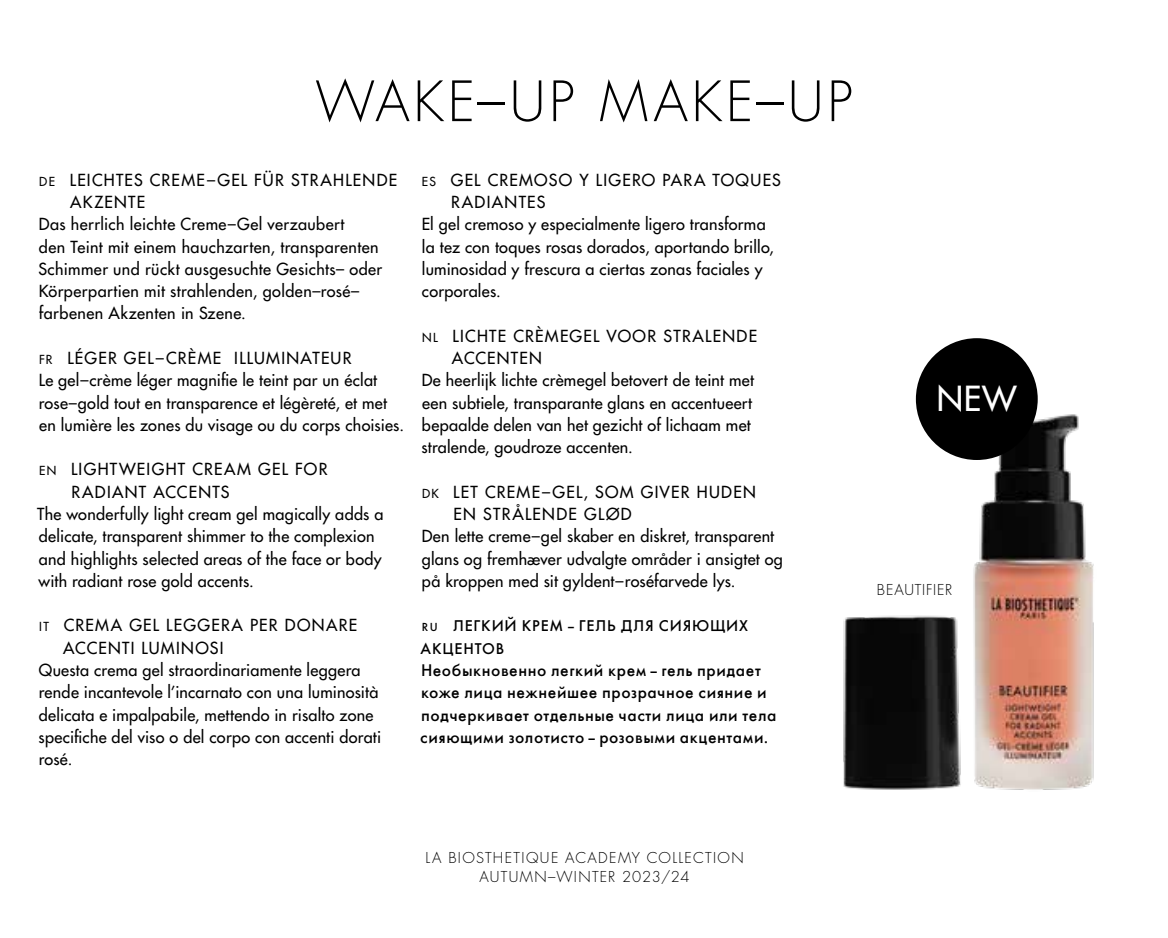
<style>
.page{position:relative;width:1168px;height:938px;background:#fff}
.page>*{position:absolute;margin:0;border:0;box-sizing:border-box;transform-origin:0 0}
.t1{font:300 54px "Futura Std";letter-spacing:.07em;color:#000}
.t2{font:500 33.52px "Futura Std";color:#fff}
.t3{font:500 17.55px/22.3px "Futura TOT";letter-spacing:.03em;color:#000}
.t4{font:500 16.2px/22.3px "Futura Std";letter-spacing:.02em;color:#000}
.t5{font:500 16.2px "Futura Std";letter-spacing:.08em;color:#000}
.t6{font:500 16.2px/22.3px "Futura TOT";letter-spacing:.05em;color:#000}
.t7{font:500 16.2px "Futura Std";letter-spacing:.075em;color:#000}
.t8{font:300 14.62px/19.1px "Futura Std";letter-spacing:.09em;color:#000;text-align:center}
.t9{font:300 14.62px "Futura Std";letter-spacing:.06em;color:#000}
.s1{font-size:12.15px}
</style>
<div class="page">
<img style="left:843px;top:351px;width:251px;height:439px">
<div style="left:915px;top:338px;width:122px;height:122px;background:#000;border-radius:50%"></div>
<h1 class="t1" style="left:315px;top:69px;width:539px">WAKE–UP MAKE–UP</h1>
<p class="t5" style="left:39px;top:169px;width:359px"><span class="s1">DE</span> LEICHTES CREME–GEL FÜR STRAHLENDE</p>
<p class="t7" style="left:70px;top:192px;width:76px">AKZENTE</p>
<p class="t4" style="left:39px;top:213px;width:307px">Das herrlich leichte Creme–Gel verzaubert</p>
<p class="t4" style="left:39px;top:235px;width:341px">den Teint mit einem hauchzarten, transparenten</p>
<p class="t4" style="left:38px;top:258px;width:345px">Schimmer und rückt ausgesuchte Gesichts– oder</p>
<p class="t4" style="left:39px;top:280px;width:322px">Körperpartien mit strahlenden, golden–rosé–</p>
<p class="t4" style="left:39px;top:302px;width:208px">farbenen Akzenten in Szene.</p>
<p class="t4" style="left:39px;top:347px;width:367px"><span class="s1">FR</span> LÉGER GEL–CRÈME ILLUMINATEUR<br>Le gel–crème léger magnifie le teint par un éclat rose–gold tout en transparence et légèreté, et met en lumière les zones du visage ou du corps choisies.</p>
<p class="t5" style="left:39px;top:459px;width:290px"><span class="s1">EN</span> LIGHTWEIGHT CREAM GEL FOR</p>
<p class="t5" style="left:71px;top:481px;width:159px">RADIANT ACCENTS</p>
<p class="t4" style="left:37px;top:503px;width:347px">The wonderfully light cream gel magically adds a</p>
<p class="t4" style="left:39px;top:525px;width:337px">delicate, transparent shimmer to the complexion</p>
<p class="t4" style="left:39px;top:547px;width:344px">and highlights selected areas of the face or body</p>
<p class="t4" style="left:38px;top:569px;width:217px">with radiant rose gold accents.</p>
<p class="t5" style="left:39px;top:615px;width:319px"><span class="s1">IT</span> CREMA GEL LEGGERA PER DONARE</p>
<p class="t7" style="left:63px;top:637px;width:162px">ACCENTI LUMINOSI</p>
<p class="t4" style="left:39px;top:659px;width:323px">Questa crema gel straordinariamente leggera</p>
<p class="t4" style="left:39px;top:681px;width:341px">rende incantevole l’incarnato con una luminosità</p>
<p class="t4" style="left:39px;top:703px;width:336px">delicata e impalpabile, mettendo in risalto zone</p>
<p class="t4" style="left:39px;top:725px;width:344px">specifiche del viso o del corpo con accenti dorati</p>
<p class="t4" style="left:39px;top:748px;width:35px">rosé.</p>
<p class="t5" style="left:422px;top:169px;width:360px"><span class="s1">ES</span> GEL CREMOSO Y LIGERO PARA TOQUES</p>
<p class="t5" style="left:451px;top:192px;width:96px">RADIANTES</p>
<p class="t4" style="left:421px;top:213px;width:345px">El gel cremoso y especialmente ligero transforma</p>
<p class="t4" style="left:422px;top:235px;width:353px">la tez con toques rosas dorados, aportando brillo,</p>
<p class="t4" style="left:422px;top:258px;width:342px">luminosidad y frescura a ciertas zonas faciales y</p>
<p class="t4" style="left:422px;top:280px;width:80px">corporales.</p>
<p class="t5" style="left:422px;top:325px;width:336px"><span class="s1">NL</span> LICHTE CRÈMEGEL VOOR STRALENDE</p>
<p class="t7" style="left:452px;top:348px;width:91px">ACCENTEN</p>
<p class="t4" style="left:422px;top:369px;width:333px">De heerlijk lichte crèmegel betovert de teint met</p>
<p class="t4" style="left:422px;top:391px;width:331px">een subtiele, transparante glans en accentueert</p>
<p class="t4" style="left:422px;top:414px;width:330px">bepaalde delen van het gezicht of lichaam met</p>
<p class="t4" style="left:421px;top:436px;width:213px">stralende, goudroze accenten.</p>
<p class="t5" style="left:422px;top:481px;width:335px"><span class="s1">DK</span> LET CREME–GEL, SOM GIVER HUDEN</p>
<p class="t5" style="left:453px;top:504px;width:179px">EN STRÅLENDE GLØD</p>
<p class="t4" style="left:422px;top:525px;width:354px">Den lette creme–gel skaber en diskret, transparent</p>
<p class="t4" style="left:422px;top:547px;width:362px">glans og fremhæver udvalgte områder i ansigtet og</p>
<p class="t4" style="left:422px;top:569px;width:315px">på kroppen med sit gyldent–roséfarvede lys.</p>
<p class="t6" style="left:420px;top:614px;width:329px"><span class="s1">RU</span> ЛЕГКИЙ КРЕМ – ГЕЛЬ ДЛЯ СИЯЮЩИХ<br>АКЦЕНТОВ</p>
<p class="t3" style="left:420px;top:659px;width:357px">Необыкновенно легкий крем – гель придает коже лица нежнейшее прозрачное сияние и подчеркивает отдельные части лица или тела сияющими золотисто – розовыми акцентами.</p>
<h2 class="t2" style="left:936px;top:377px;width:81px">NEW</h2>
<p class="t9" style="left:876px;top:581px;width:77px">BEAUTIFIER</p>
<p class="t8" style="left:425px;top:848px;width:320px">LA BIOSTHETIQUE ACADEMY COLLECTION<br>AUTUMN–WINTER 2023/24</p>
</div>
